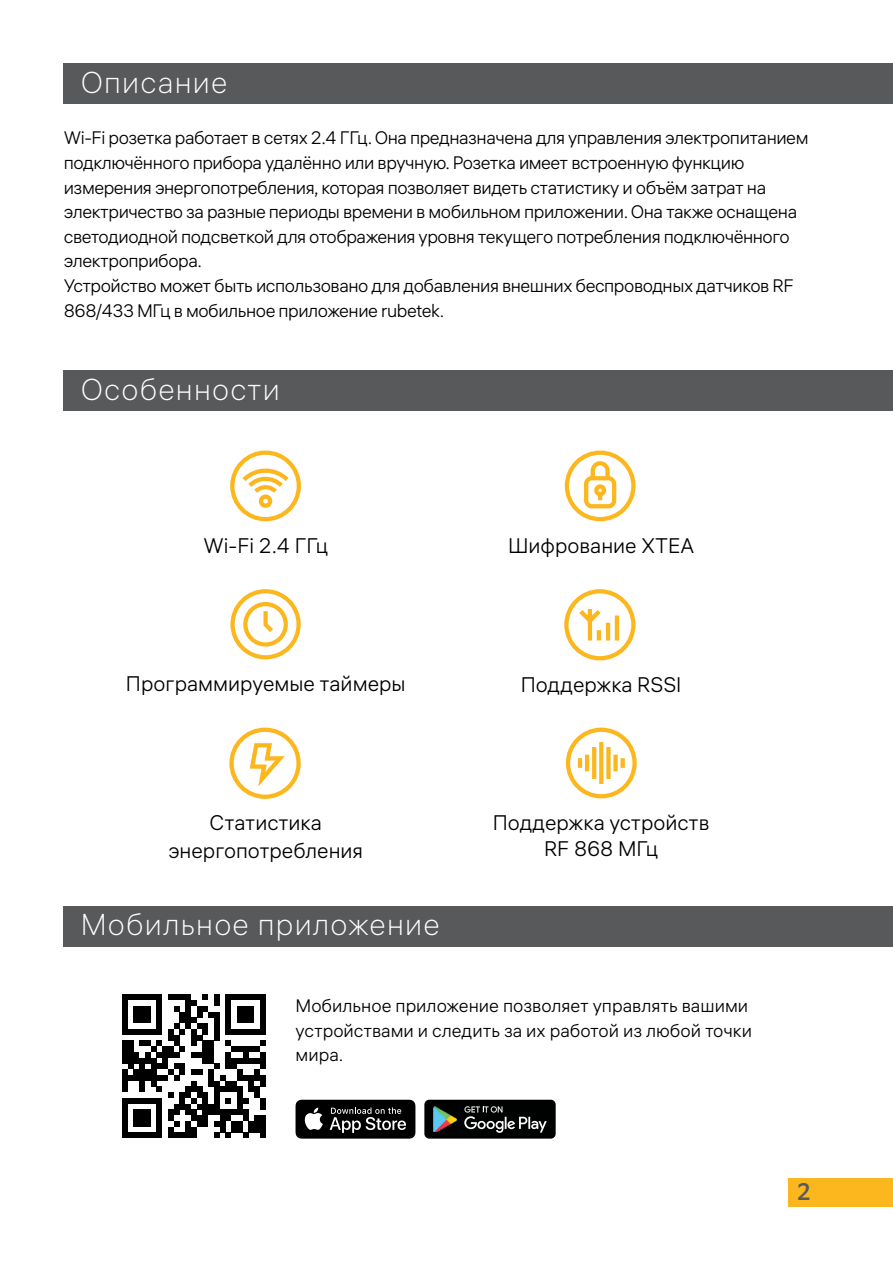
<style>
.page{position:relative;width:893px;height:1263px;background:#fff}
.page>*{position:absolute;margin:0;border:0;box-sizing:border-box;transform-origin:0 0}
.t1{font:30px "ALS Hauss VF";letter-spacing:.04em;color:#fff}
.t2{font:semi-condensed 24px "ALS Direct";color:#58595b}
.t3{font:21px/25.2px "ALS Hauss VF";color:#000;text-align:center}
.t4{font:18px/24.6px "ALS Hauss VF";letter-spacing:-.025em;color:#000}
.t5{font:18px/24.6px "ALS Hauss VF";color:#000}
</style>
<div class="page">
<div style="left:788px;top:1178px;width:105px;height:28px;background:#fdb71e"></div>
<svg style="left:565px;top:727px;width:72px;height:72px"></svg>
<svg style="left:230px;top:450px;width:71px;height:72px"></svg>
<svg style="left:564px;top:450px;width:72px;height:72px"></svg>
<svg style="left:230px;top:589px;width:71px;height:71px"></svg>
<svg style="left:564px;top:589px;width:72px;height:72px"></svg>
<svg style="left:229px;top:727px;width:72px;height:72px"></svg>
<div style="left:64px;top:64px;width:829px;height:40px;background:#58595b"></div>
<div style="left:64px;top:370px;width:829px;height:40px;background:#58595b"></div>
<svg style="left:122px;top:994px;width:144px;height:144px"></svg>
<svg style="left:296px;top:1100px;width:119px;height:38px;background:#2a2a2a"></svg>
<div style="left:424px;top:1100px;width:132px;height:38px;background:#000101;border-radius:5px"></div>
<svg style="left:464px;top:1106px;width:83px;height:27px"></svg>
<img style="left:434px;top:1106px;width:23px;height:26px">
<div style="left:64px;top:906px;width:829px;height:40px;background:#58595b"></div>
<h1 class="t1" style="left:81px;top:64px;width:148px">Описание</h1>
<p class="t4" style="left:64px;top:126px;width:746px">Wi-Fi розетка работает в сетях 2.4 ГГц. Она предназначена для управления электропитанием подключённого прибора удалённо или вручную. Розетка имеет встроенную функцию измерения энергопотребления, которая позволяет видеть статистику и объём затрат на электричество за разные периоды времени в мобильном приложении. Она также оснащена светодиодной подсветкой для отображения уровня текущего потребления подключённого электроприбора.<br>Устройство может быть использовано для добавления внешних беспроводных датчиков RF 868/433 МГц в мобильное приложение rubetek.</p>
<h1 class="t1" style="left:81px;top:371px;width:201px">Особенности</h1>
<p class="t3" style="left:203px;top:533px;width:126px">Wi-Fi 2.4 ГГц</p>
<p class="t3" style="left:508px;top:533px;width:187px">Шифрование XTEA</p>
<p class="t3" style="left:126px;top:671px;width:281px">Программируемые таймеры</p>
<p class="t3" style="left:521px;top:672px;width:162px">Поддержка RSSI</p>
<p class="t3" style="left:168px;top:809px;width:196px;line-height:27.6px">Статистика энергопотребления</p>
<h1 class="t1" style="left:81px;top:906px;width:360px">Мобильное приложение</h1>
<p class="t3" style="left:493px;top:810px;width:218px">Поддержка устройств<br>RF 868 МГц</p>
<p class="t5" style="left:296px;top:993px;width:458px">Мобильное приложение позволяет управлять вашими устройствами и следить за их работой из любой точки мира.</p>
<h2 class="t2" style="left:797px;top:1178px;width:16px">2</h2>
</div>
